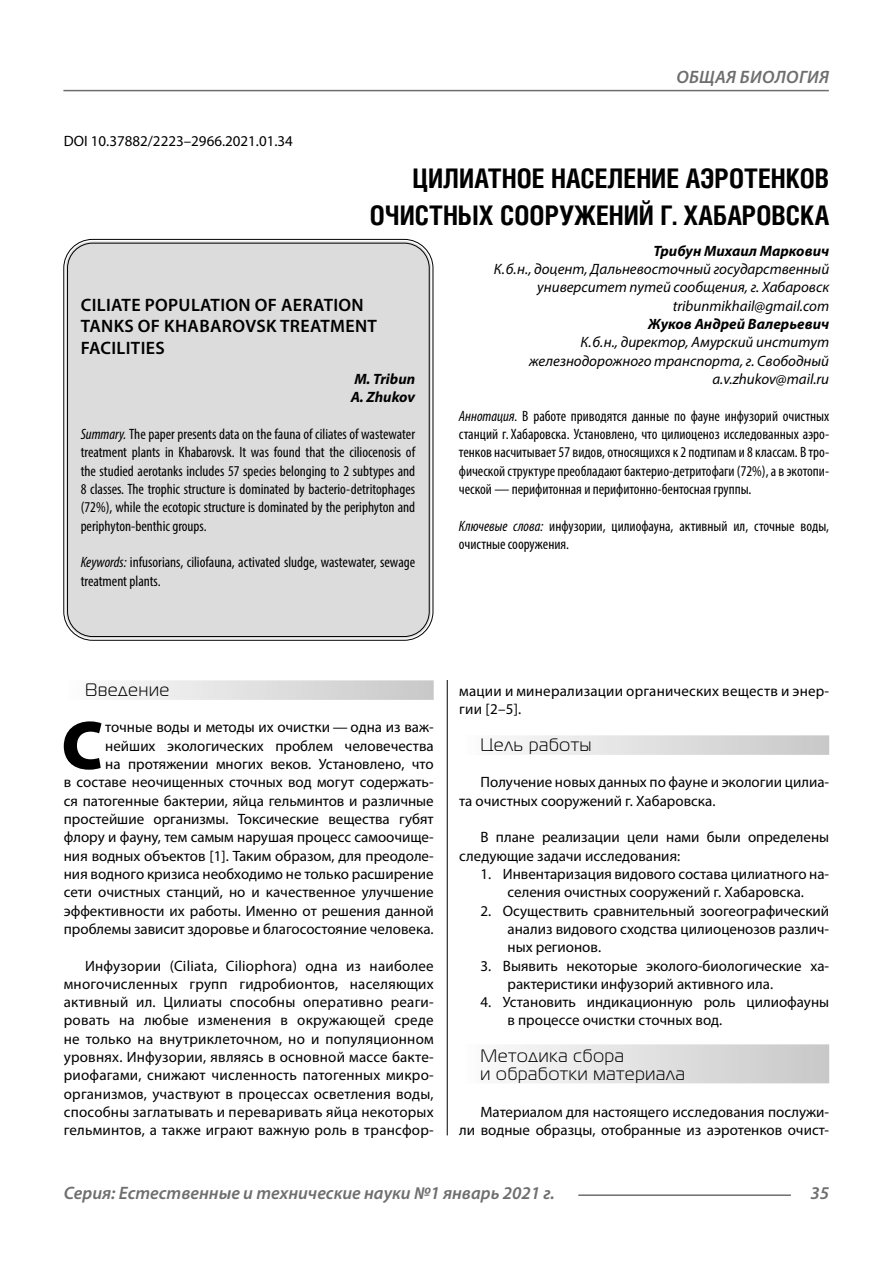
<style>
.page{position:relative;width:893px;height:1263px;background:#fff}
.page>*{position:absolute;margin:0;border:0;box-sizing:border-box;transform-origin:0 0}
.Bukvica{font:900 69.3px "Myriad Pro";color:#000}
.Header{font:700 27px/37.5px "Helios Cond C";color:#000;text-align:right}
.Header-eng{font:600 18px/21.6px "Myriad Pro";letter-spacing:.02em;color:#000}
.t1{font:italic 600 18px "Myriad Pro";color:#6e6e6e}
.Subheader_2lines{font:18px/18.3px "Magistral C";letter-spacing:.05em;color:#000}
.Subheader{font:18px "Magistral C";letter-spacing:.05em;color:#000}
.t2{font:italic 600 18px "Myriad Pro";letter-spacing:.02em;color:#6e6e6e}
.Bukvica-2{font:15px/18.3px "Myriad Pro";color:#000}
.Normal{font:15px/18.3px "Myriad Pro";color:#000}
.Annotation-eng{font:condensed 15px/18.3px "Myriad Pro";color:#000;text-align:justify}
.Annotation-rus{font:condensed 15px/18.3px "Myriad Pro";color:#000;text-align:justify}
.Author-doc{font:italic 15px/18.3px "Myriad Pro";color:#000;text-align:right}
.Author{font:italic 700 15px "Myriad Pro";color:#000}
.Author-email{font:italic 15px "Myriad Pro";color:#000}
.DOI{font:15px "Myriad Pro";color:#000}
.Author-eng{font:italic 700 15px "Myriad Pro";color:#000}
.s1{font-style:italic}
</style>
<div class="page">
<hr style="left:447px;top:653px;width:1px;height:482px;background:#000">
<div style="left:438px;top:641px;width:391px;height:21px;background:#fff"></div>
<div style="left:43px;top:659px;width:786px;height:21px;background:#fff"></div>
<div style="left:64px;top:680px;width:370px;height:20px;background:linear-gradient(to right,#fcfcfc,#c8c8c8)"></div>
<div style="left:459px;top:735px;width:370px;height:20px;background:linear-gradient(to right,#fcfcfc,#c8c8c8)"></div>
<div style="left:459px;top:1044px;width:370px;height:39px;background:linear-gradient(to right,#fcfcfc,#c8c8c8)"></div>
<div style="left:66px;top:241px;width:365px;height:397px;background:#dcdcdc;border-radius:27px"></div>
<hr style="left:578px;top:1194px;width:213px;height:2px;background:#6e6e6e">
<hr style="left:63px;top:90px;width:766px;height:1px;background:#6e6e6e">
<p class="DOI" style="left:64px;top:132px;width:231px">DOI 10.37882/2223–2966.2021.01.34</p>
<p class="t2" style="left:676px;top:66px;width:154px">ОБЩАЯ БИОЛОГИЯ</p>
<p class="Header" style="left:370px;top:159px;width:461px">ЦИЛИАТНОЕ НАСЕЛЕНИЕ АЭРОТЕНКОВ<br>ОЧИСТНЫХ СООРУЖЕНИЙ Г. ХАБАРОВСКА</p>
<p class="Author" style="left:653px;top:241px;width:177px">Трибун Михаил Маркович</p>
<p class="Author-doc" style="left:494px;top:260px;width:337px">К.б.н., доцент, Дальневосточный государственный университет путей сообщения, г. Хабаровск</p>
<p class="Author-email" style="left:673px;top:296px;width:158px">tribunmikhail@gmail.com</p>
<p class="Author" style="left:648px;top:314px;width:182px">Жуков Андрей Валерьевич</p>
<p class="Author-doc" style="left:529px;top:333px;width:302px">К.б.н., директор, Амурский институт железнодорожного транспорта, г. Свободный</p>
<p class="Author-email" style="left:712px;top:370px;width:118px">a.v.zhukov@mail.ru</p>
<p class="Annotation-rus" style="left:459px;top:406px;width:372px"><span class="s1">Аннотация.</span> В работе приводятся данные по фауне инфузорий очистных станций г. Хабаровска. Установлено, что цилиоценоз исследованных аэро&shy;тенков насчитывает 57 видов, относящихся к 2 подтипам и 8 классам. В тро&shy;фической структуре преобладают бактерио-детритофаги (72%), а в экотопи&shy;ческой — перифитонная и перифитонно-бентосная группы.</p>
<p class="Annotation-rus" style="left:459px;top:516px;width:372px"><span class="s1">Ключевые слова:</span> инфузории, цилиофауна, активный ил, сточные воды, очистные сооружения.</p>
<p class="Header-eng" style="left:81px;top:293px;width:298px">CILIATE POPULATION OF AERATION<br>TANKS OF KHABAROVSK TREATMENT<br>FACILITIES</p>
<p class="Author-eng" style="left:354px;top:369px;width:62px">M. Tribun</p>
<p class="Author-eng" style="left:351px;top:388px;width:66px">A. Zhukov</p>
<p class="Annotation-eng" style="left:81px;top:425px;width:336px"><span class="s1">Summary.</span> The paper presents data on the fauna of ciliates of wastewater treatment plants in Khabarovsk. It was found that the ciliocenosis of the studied aerotanks includes 57 species belonging to 2 subtypes and 8 classes. The trophic structure is dominated by bacterio-detritophages (72%), while the ecotopic structure is dominated by the periphyton and periphyton-benthic groups.</p>
<p class="Annotation-eng" style="left:81px;top:553px;width:336px"><span class="s1">Keywords:</span> infusorians, ciliofauna, activated sludge, wastewater, sewage treatment plants.</p>
<p class="Subheader" style="left:85px;top:680px;width:86px">Введение</p>
<p class="Bukvica" style="left:61px;top:699px;width:43px">С</p>
<p class="Bukvica-2" style="left:64px;top:718px;width:371px;text-align:right">точные воды и методы их очистки — одна из важ&shy;нейших экологических проблем человечества<br>на протяжении многих веков. Установлено, что<br>в составе неочищенных сточных вод могут содержать&shy;ся патогенные бактерии, яйца гельминтов и различные простейшие организмы. Токсические вещества губят флору и фауну, тем самым нарушая процесс самоочище&shy;ния водных объектов [1]. Таким образом, для преодоле&shy;ния водного кризиса необходимо не только расширение сети очистных станций, но и качественное улучшение эффективности их работы. Именно от решения данной проблемы зависит здоровье и благосостояние человека.</p>
<p class="Normal" style="left:64px;top:956px;width:371px;text-align:justify;text-indent:21px">Инфузории (Ciliata, Ciliophora) одна из наиболее многочисленных групп гидробионтов, населяющих активный ил. Цилиаты способны оперативно реаги&shy;ровать на любые изменения в окружающей среде не только на внутриклеточном, но и популяционном уровнях. Инфузории, являясь в основной массе бакте&shy;риофагами, снижают численность патогенных микро&shy;организмов, участвуют в процессах осветления воды, способны заглатывать и переваривать яйца некоторых гельминтов, а также играют важную роль в трансфор-</p>
<p class="Normal" style="left:459px;top:681px;width:371px">мации и минерализации органических веществ и энер&shy;гии [2–5].</p>
<p class="Subheader" style="left:480px;top:735px;width:112px">Цель работы</p>
<p class="Normal" style="left:459px;top:773px;width:371px;text-indent:21px">Получение новых данных по фауне и экологии цилиа&shy;та очистных сооружений г. Хабаровска.</p>
<p class="Normal" style="left:459px;top:828px;width:371px;text-indent:21px">В плане реализации цели нами были определены следующие задачи исследования:</p>
<p class="Bukvica-2" style="left:480px;top:864px;width:350px;text-align:center">1. Инвентаризация видового состава цилиатного на&shy;селения очистных сооружений г. Хабаровска.</p>
<p class="Bukvica-2" style="left:507px;top:901px;width:323px;text-align:justify;text-indent:-27px">2. Осуществить сравнительный зоогеографический анализ видового сходства цилиоценозов различ&shy;ных регионов.</p>
<p class="Bukvica-2" style="left:507px;top:956px;width:323px;text-indent:-27px">3. Выявить некоторые эколого-биологические ха&shy;рактеристики инфузорий активного ила.</p>
<p class="Bukvica-2" style="left:507px;top:993px;width:323px;text-indent:-27px">4. Установить индикационную роль цилиофауны в процессе очистки сточных вод.</p>
<p class="Subheader_2lines" style="left:480px;top:1047px;width:206px">Методика сбора<br>и обработки материала</p>
<p class="Normal" style="left:459px;top:1103px;width:371px;text-align:right">Материалом для настоящего исследования послужи-<br>ли водные образцы, отобранные из аэротенков очист-</p>
<p class="t1" style="left:64px;top:1182px;width:493px">Серия: Естественные и технические науки №1 январь 2021 г.</p>
<p class="t1" style="left:810px;top:1182px;width:20px">35</p>
</div>
